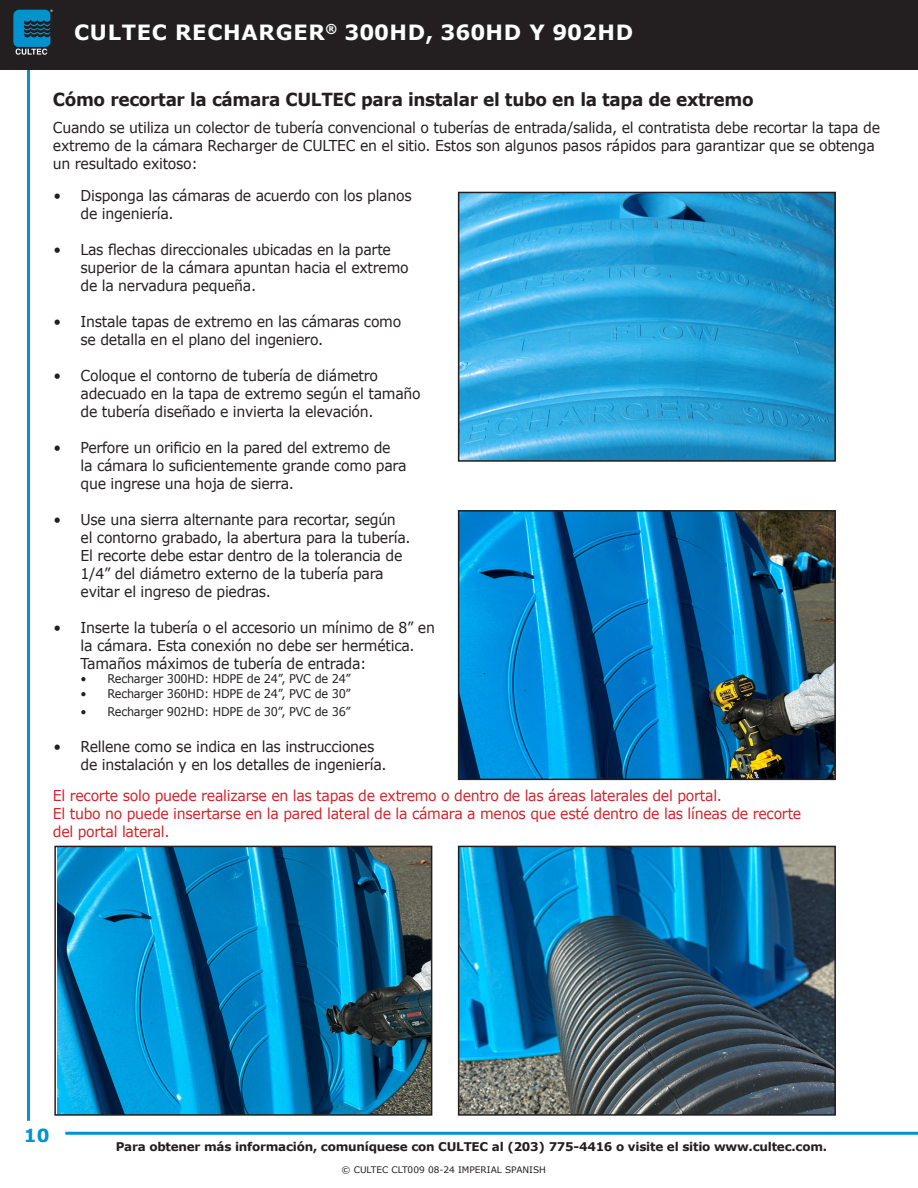
<style>
.page{position:relative;width:918px;height:1188px;background:#fff}
.page>*{position:absolute;margin:0;border:0;box-sizing:border-box;transform-origin:0 0}
.t1{font:700 21px "Verdana";letter-spacing:.035em;color:#fff}
.t2{font:700 18px "Verdana";letter-spacing:-.02em;color:#231f20;scale:.94 1}
.t3{font:700 18px "Verdana";color:#0093d0}
.t4{font:15px/18px "Verdana";letter-spacing:-.02em;color:#231f20;scale:.94 1}
.t5{font:15px/18px "Verdana";letter-spacing:-.02em;color:#d1232a;scale:.94 1}
.t6{font:12px "Verdana";letter-spacing:-.02em;color:#231f20;scale:.94 1}
.t7{font:700 12px "Verdana";letter-spacing:-.02em;color:#231f20}
.t8{font:9px "Verdana";color:#231f20}
</style>
<div class="page">
<hr style="left:27px;top:53px;width:3px;height:1068px;background:#0093d0">
<div style="left:0;top:0;width:918px;height:70px;background:#231f20"></div>
<hr style="left:65px;top:1132px;width:853px;height:3px;background:#0093d0">
<svg style="left:13px;top:9px;width:40px;height:46px"></svg>
<img style="left:461px;top:195px;width:372px;height:264px">
<div style="left:458px;top:192px;width:378px;height:270px;border:2px solid #231f20"></div>
<img style="left:461px;top:513px;width:372px;height:264px">
<div style="left:458px;top:510px;width:378px;height:270px;border:2px solid #231f20"></div>
<img style="left:57px;top:849px;width:372px;height:264px">
<div style="left:54px;top:846px;width:378px;height:270px;border:2px solid #231f20"></div>
<img style="left:461px;top:849px;width:372px;height:264px">
<div style="left:458px;top:846px;width:378px;height:270px;border:2px solid #231f20"></div>
<h1 class="t1" style="left:74px;top:17px;width:561px">CULTEC RECHARGER<sup>®</sup> 300HD, 360HD Y 902HD</h1>
<p class="t2" style="left:53px;top:87px;width:747px">Cómo recortar la cámara CULTEC para instalar el tubo en la tapa de extremo</p>
<p class="t4" style="left:53px;top:119px;width:881px">Cuando se utiliza un colector de tubería convencional o tuberías de entrada/salida, el contratista debe recortar la tapa de extremo de la cámara Recharger de CULTEC en el sitio. Estos son algunos pasos rápidos para garantizar que se obtenga un resultado exitoso:</p>
<p class="t4" style="left:81px;top:186px;width:354px;text-indent:-27px">• Disponga las cámaras de acuerdo con los planos de ingeniería.</p>
<p class="t4" style="left:81px;top:240px;width:351px;text-indent:-27px">• Las flechas direccionales ubicadas en la parte superior de la cámara apuntan hacia el extremo de la nervadura pequeña.</p>
<p class="t4" style="left:81px;top:312px;width:343px;text-indent:-27px">• Instale tapas de extremo en las cámaras como se detalla en el plano del ingeniero.</p>
<p class="t4" style="left:81px;top:366px;width:363px;text-indent:-27px">• Coloque el contorno de tubería de diámetro adecuado en la tapa de extremo según el tamaño de tubería diseñado e invierta la elevación.</p>
<p class="t4" style="left:81px;top:438px;width:348px;text-indent:-27px">• Perfore un orificio en la pared del extremo de<br>la cámara lo suficientemente grande como para que ingrese una hoja de sierra.</p>
<p class="t4" style="left:81px;top:510px;width:353px;text-indent:-27px">• Use una sierra alternante para recortar, según el contorno grabado, la abertura para la tubería.<br>El recorte debe estar dentro de la tolerancia de 1/4” del diámetro externo de la tubería para evitar el ingreso de piedras.</p>
<p class="t4" style="left:81px;top:618px;width:379px;text-indent:-27px">• Inserte la tubería o el accesorio un mínimo de 8” en la cámara. Esta conexión no debe ser hermética.<br>Tamaños máximos de tubería de entrada:</p>
<p class="t6" style="left:81px;top:671px;width:289px">• Recharger 300HD: HDPE de 24”, PVC de 24”</p>
<p class="t6" style="left:81px;top:685px;width:289px">• Recharger 360HD: HDPE de 24”, PVC de 30”</p>
<p class="t6" style="left:81px;top:703px;width:289px">• Recharger 902HD: HDPE de 30”, PVC de 36”</p>
<p class="t4" style="left:81px;top:737px;width:327px;text-indent:-27px">• Rellene como se indica en las instrucciones de instalación y en los detalles de ingeniería.</p>
<p class="t5" style="left:53px;top:786px;width:713px">El recorte solo puede realizarse en las tapas de extremo o dentro de las áreas laterales del portal.</p>
<p class="t5" style="left:53px;top:804px;width:798px">El tubo no puede insertarse en la pared lateral de la cámara a menos que esté dentro de las líneas de recorte del portal lateral.</p>
<p class="t3" style="left:24px;top:1123px;width:27px">10</p>
<p class="t7" style="left:116px;top:1138px;width:713px">Para obtener más información, comuníquese con CULTEC al (203) 775-4416 o visite el sitio www.cultec.com.</p>
<p class="t8" style="left:342px;top:1163px;width:206px">© CULTEC CLT009 08-24 IMPERIAL SPANISH</p>
</div>
